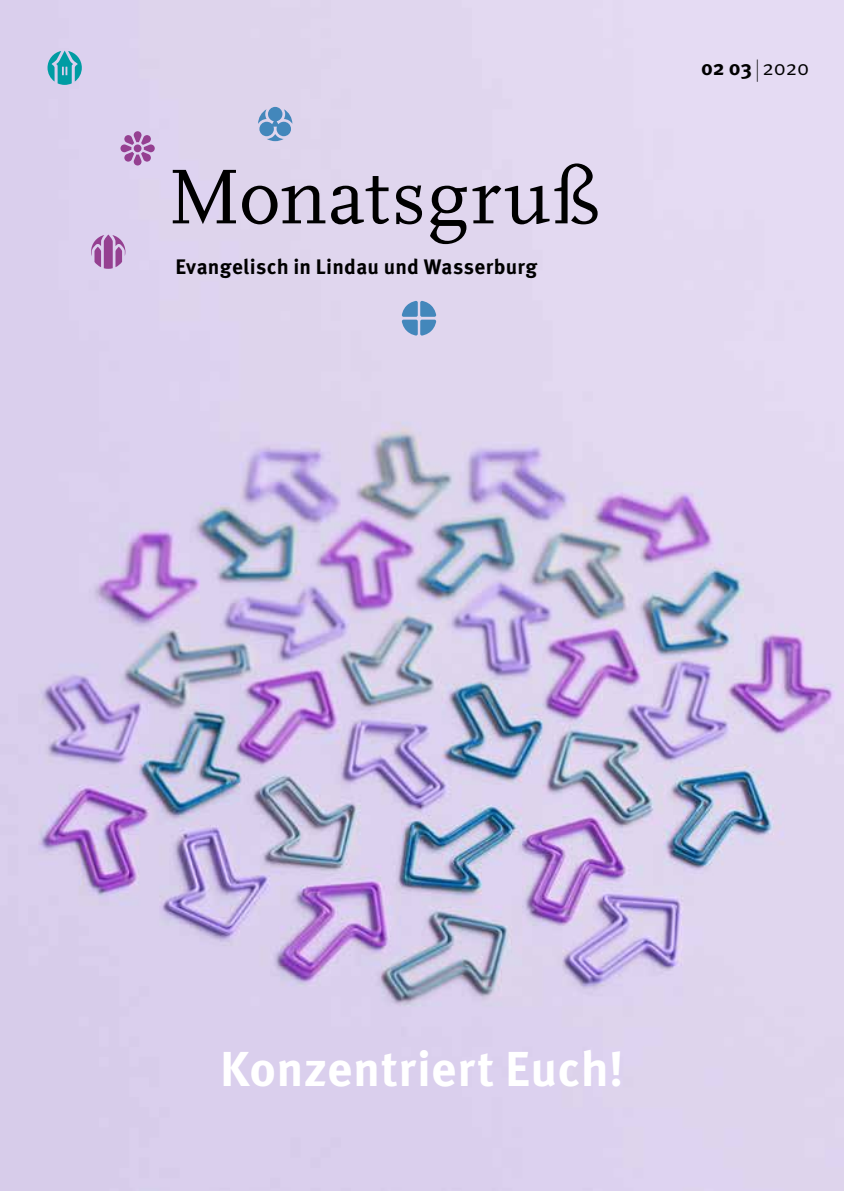
<style>
.page{position:relative;width:844px;height:1191px;background:#fff}
.page>*{position:absolute;margin:0;border:0;box-sizing:border-box;transform-origin:0 0}
.t1{font:81.02px "Scala LF";letter-spacing:.015em;color:#000}
.t2{font:700 49px "Meta Pro";letter-spacing:.01em;color:#fff}
.t3{font:700 21px "Meta Pro";letter-spacing:.015em;color:#000}
.s1{font-weight:400;font-size:23.1px}
.s2{font-weight:400}
</style>
<div class="page">
<img style="left:0;top:0;width:843px;height:1191px">
<svg style="left:91px;top:234px;width:34px;height:35px"></svg>
<svg style="left:258px;top:107px;width:34px;height:34px"></svg>
<svg style="left:120px;top:131px;width:35px;height:34px"></svg>
<svg style="left:47px;top:51px;width:35px;height:34px"></svg>
<svg style="left:402px;top:301px;width:34px;height:34px"></svg>
<h1 class="t1" style="left:168px;top:153px;width:434px">Monatsgruß</h1>
<p class="t3" style="left:175px;top:254px;width:363px">Evangelisch in Lindau und Wasserburg</p>
<p class="t3" style="left:701px;top:55px;width:109px">02 03 <span class="s1">|</span> <span class="s2">2020</span></p>
<h2 class="t2" style="left:220px;top:1037px;width:405px">Konzentriert Euch!</h2>
</div>
